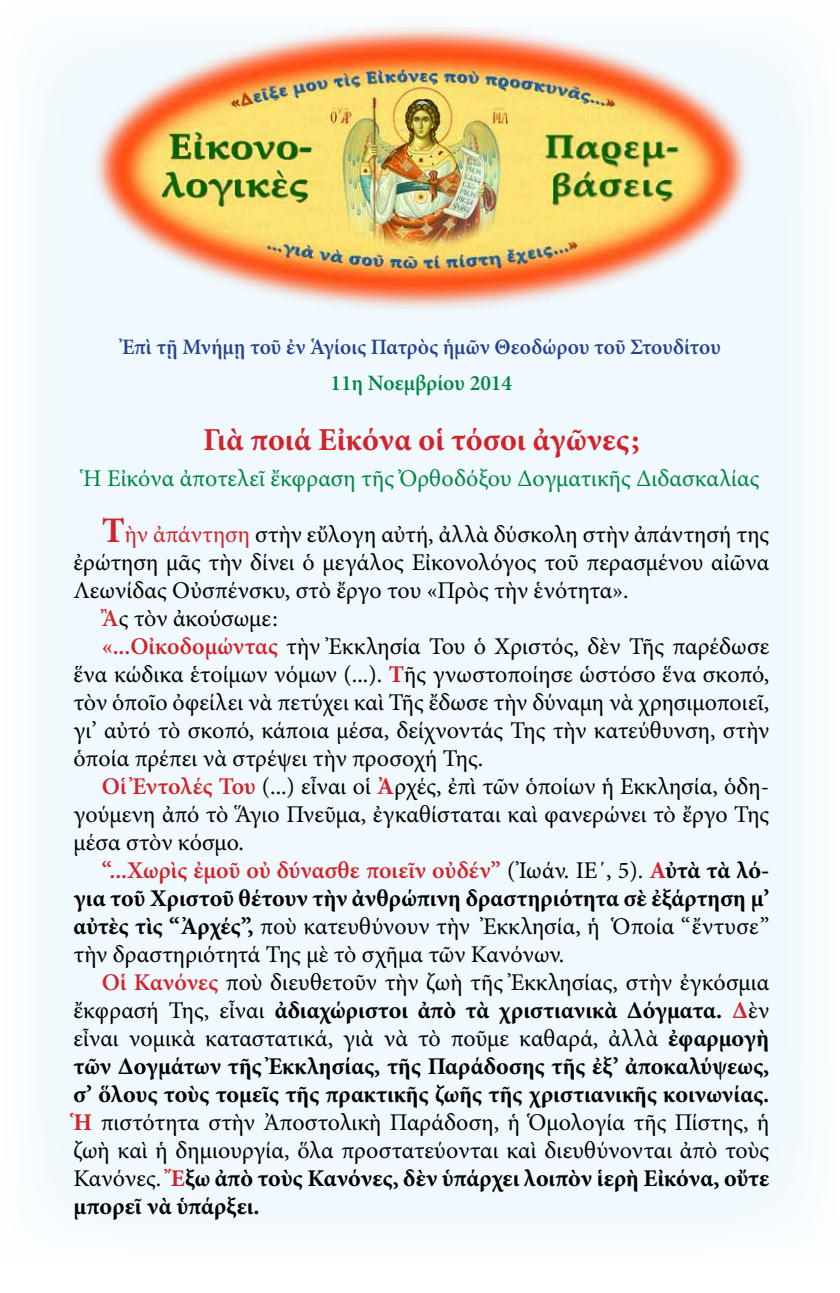
<style>
.page{position:relative;width:840px;height:1293px;background:#fff}
.page>*{position:absolute;margin:0;border:0;box-sizing:border-box;transform-origin:0 0}
.t1{font:700 32px "Minion Pro";color:#d2232a}
.t2{font:24px "Minion Pro";color:#000}
.t3{font:700 24px "Minion Pro";color:#000}
.t4{font:600 24px "Minion Pro";color:#d2232a}
.t5{font:24px "Minion Pro";color:#008641}
.t6{font:600 22px "Minion Pro";color:#25408f}
.t7{font:600 22px "Minion Pro";color:#008641}
.s1{font-weight:700;font-size:36px;color:#d2232a}
.s2{color:#d2232a}
.s3{font-weight:600;color:#d2232a}
.s4{font-weight:700;color:#d2232a}
.s5{font-weight:400;color:#000}
.s6{font-weight:700}
.s7{font-weight:700;color:#000}
.s8{font-weight:400}
</style>
<div class="page">
<div style="left:2px;top:1px;width:837px;height:1262px;background:#eff9fe"></div>
<img style="left:85px;top:18px;width:672px;height:292px">
<p class="t6" style="left:122px;top:332px;width:599px">Ἐπὶ τῇ Μνήμῃ τοῦ ἐν Ἁγίοις Πατρὸς ἡμῶν Θεοδώρου τοῦ Στουδίτου</p>
<p class="t7" style="left:330px;top:368px;width:183px">11η Νοεμβρίου 2014</p>
<h1 class="t1" style="left:203px;top:417px;width:438px">Γιὰ ποιά Εἰκόνα οἱ τόσοι ἀγῶνες;</h1>
<p class="t5" style="left:83px;top:462px;width:677px">Ἡ Εἰκόνα ἀποτελεῖ ἔκφραση τῆς Ὀρθοδόξου Δογματικῆς Διδασκαλίας</p>
<p class="t2" style="left:102px;top:518px;width:668px"><span class="s1">T</span><span class="s2">ὴν ἀπάντηση</span> στὴν εὔλογη αὐτή, ἀλλὰ δύσκολη στὴν ἀπάντησή της</p>
<p class="t2" style="left:73px;top:546px;width:697px">ἐρώτηση μᾶς τὴν δίνει ὁ μεγάλος Εἰκονολόγος τοῦ περασμένου αἰῶνα</p>
<p class="t2" style="left:73px;top:574px;width:556px">Λεωνίδας Οὐσπένσκυ, στὸ ἔργο του «Πρὸς τὴν ἑνότητα».</p>
<p class="t2" style="left:102px;top:602px;width:177px"><span class="s3">Ἂ</span>ς τὸν ἀκούσωμε:</p>
<p class="t2" style="left:102px;top:630px;width:668px"><span class="s3">«...Οἰκοδομώντας</span> τὴν Ἐκκλησία Του ὁ Χριστός, δὲν Τῆς παρέδωσε</p>
<p class="t2" style="left:73px;top:658px;width:697px">ἕνα κώδικα ἑτοίμων νόμων (...). <span class="s4">Τ</span>ῆς γνωστοποίησε ὡστόσο ἕνα σκοπό,</p>
<p class="t2" style="left:73px;top:686px;width:696px">τὸν ὁποῖο ὀφείλει νὰ πετύχει καὶ Τῆς ἔδωσε τὴν δύναμη νὰ χρησιμοποιεῖ,</p>
<p class="t2" style="left:73px;top:714px;width:697px">γι’ αὐτό τὸ σκοπό, κάποια μέσα, δείχνοντάς Της τὴν κατεύθυνση, στὴν</p>
<p class="t2" style="left:73px;top:742px;width:411px">ὁποία πρέπει νὰ στρέψει τὴν προσοχή Της.</p>
<p class="t2" style="left:102px;top:770px;width:668px"><span class="s3">Οἱ Ἐντολές Του</span> (...) εἶναι οἱ <span class="s4">Ἀ</span>ρχές, ἐπὶ τῶν ὁποίων ἡ Εκκλησία, ὁδη-</p>
<p class="t2" style="left:73px;top:798px;width:697px">γούμενη ἀπό τὸ Ἅγιο Πνεῦμα, ἐγκαθίσταται καὶ φανερώνει τὸ ἔργο Της</p>
<p class="t2" style="left:73px;top:826px;width:172px">μέσα στὸν κόσμο.</p>
<p class="t4" style="left:102px;top:854px;width:668px">“...Χωρὶς ἐμοῦ οὐ δύνασθε ποιεῖν οὐδέν” <span class="s5">(Ἰωάν. ΙΕ΄, 5).</span> <span class="s6">Α</span><span class="s7">ὐτὰ τὰ λό-</span></p>
<p class="t3" style="left:73px;top:881px;width:697px">για τοῦ Χριστοῦ θέτουν τὴν ἀνθρώπινη δραστηριότητα σὲ ἐξάρτηση μ’</p>
<p class="t2" style="left:73px;top:910px;width:697px"><span class="s6">αὐτὲς τὶς “Ἀρχές”,</span> ποὺ κατευθύνουν τὴν Ἐκκλησία, ἡ Ὁποία “ἔντυσε”</p>
<p class="t2" style="left:73px;top:938px;width:492px">τὴν δραστηριότητά Της μὲ τὸ σχῆμα τῶν Κανόνων.</p>
<p class="t2" style="left:102px;top:966px;width:668px"><span class="s3">Οἱ Κανόνες</span> ποὺ διευθετοῦν τὴν ζωὴ τῆς Ἐκκλησίας, στὴν ἐγκόσμια</p>
<p class="t3" style="left:73px;top:993px;width:697px"><span class="s8">ἔκφρασή Της, εἶναι</span> ἀδιαχώριστοι ἀπὸ τὰ χριστιανικὰ Δόγματα. <span class="s2">Δ</span><span class="s8">ὲν</span></p>
<p class="t2" style="left:73px;top:1022px;width:697px">εἶναι νομικὰ καταστατικά, γιὰ νὰ τὸ ποῦμε καθαρά, ἀλλὰ <span class="s6">ἐφαρμογὴ</span></p>
<p class="t3" style="left:73px;top:1049px;width:697px">τῶν Δογμάτων τῆς Ἐκκλησίας, τῆς Παράδοσης τῆς ἐξ’ ἀποκαλύψεως,</p>
<p class="t3" style="left:73px;top:1077px;width:697px">σ’ ὅλους τοὺς τομεῖς τῆς πρακτικῆς ζωῆς τῆς χριστιανικῆς κοινωνίας.</p>
<p class="t2" style="left:73px;top:1106px;width:697px"><span class="s4">Ἡ</span> πιστότητα στὴν Ἀποστολικὴ Παράδοση, ἡ Ὁμολογία τῆς Πίστης, ἡ</p>
<p class="t2" style="left:73px;top:1134px;width:697px">ζωὴ καὶ ἡ δημιουργία, ὅλα προστατεύονται καὶ διευθύνονται ἀπὸ τοὺς</p>
<p class="t3" style="left:73px;top:1161px;width:697px"><span class="s8">Κανόνες.</span> <span class="s2">Ἔ</span>ξω ἀπὸ τοὺς Κανόνες, δὲν ὑπάρχει λοιπὸν ἱερὴ Εἰκόνα, οὔτε</p>
<p class="t3" style="left:73px;top:1189px;width:187px">μπορεῖ νὰ ὑπάρξει.</p>
</div>
